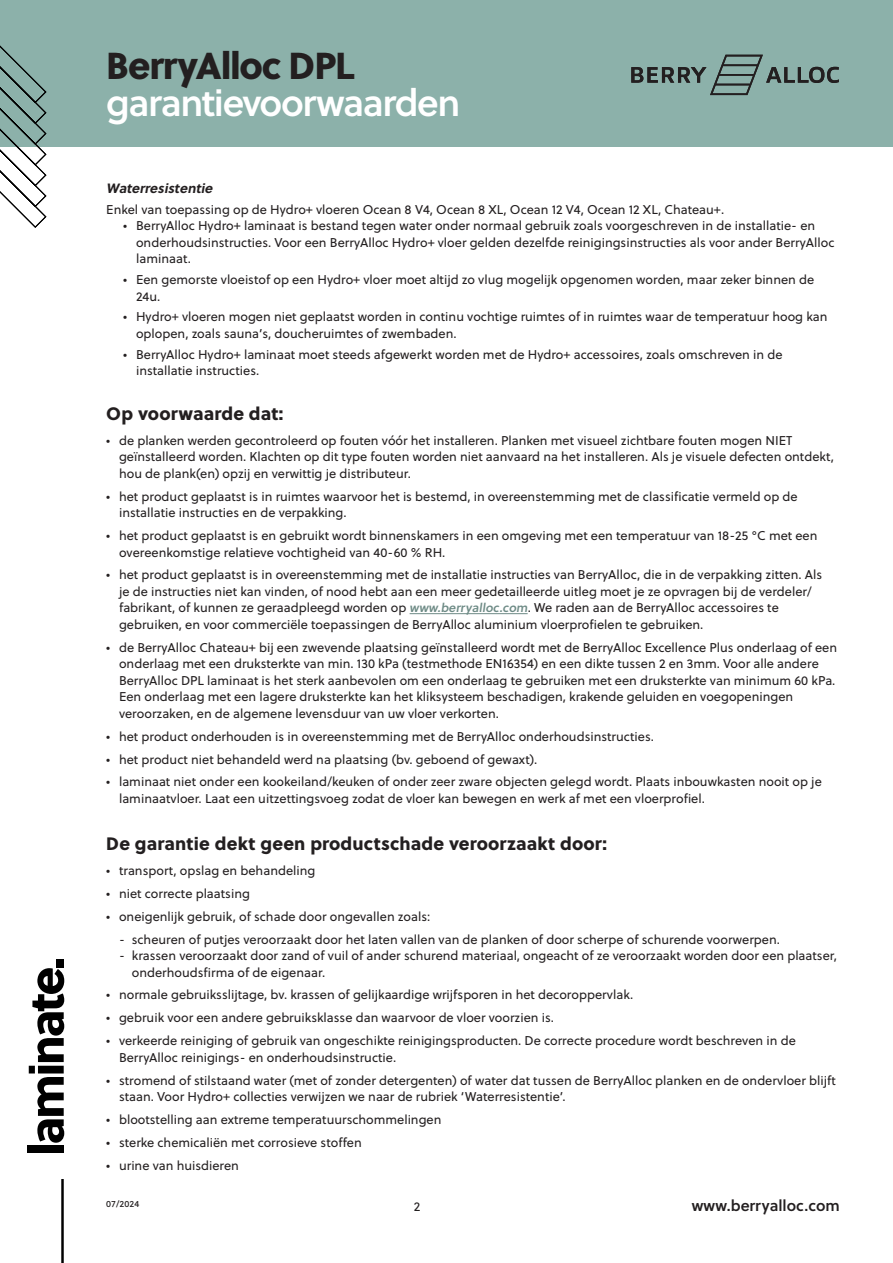
<style>
.page{position:relative;width:893px;height:1263px;background:#fff}
.page>*{position:absolute;margin:0;border:0;box-sizing:border-box;transform-origin:0 0}
.t1{font:37.5px "Soleil Sb";letter-spacing:-.04em;color:#fff}
.t2{font:37.5px "Soleil Xb";letter-spacing:-.035em;color:#231f20}
.Soleil_XB_12{font:18px "Soleil Xb";letter-spacing:.01em;color:#231f20}
.t3{font:15.6px "Soleil Sb";color:#231f20}
.Titeltjes_schuin{font:italic 700 13.5px "Soleil";color:#231f20}
.Basetext_LINKS_afstand_na{font:12.75px/16.5px "Soleil";color:#231f20}
.Basetext_LINKS_afstand_na__1{font:12.75px/16.5px "Soleil";color:#231f20}
.Basetext_opsomming___indent{font:12.75px/16.5px "Soleil";color:#231f20}
.Basetext_LINKS{font:12.75px "Soleil";color:#231f20}
.t4{font:9px "Soleil Bk";color:#231f20}
.s1{font-family:"Soleil Sb";font-size:12.3px;color:#6e8b86}
</style>
<div class="page">
<div style="left:0;top:0;width:893px;height:147px;background:#8cb1aa"></div>
<div style="left:28px;top:1145px;width:36px;height:8px;background:#000"></div>
<svg style="left:29px;top:968px;width:35px;height:175px"></svg>
<div style="left:56px;top:959px;width:8px;height:8px;background:#000"></div>
<hr style="left:61px;top:1179px;width:3px;height:84px;background:#000">
<svg style="left:631px;top:55px;width:208px;height:40px"></svg>
<svg style="left:0;top:45px;width:47px;height:183px"></svg>
<hr style="left:410px;top:613px;width:118px;height:1px;background:#6e8b86">
<p class="t2" style="left:106px;top:36px;width:250px">BerryAlloc DPL</p>
<p class="t1" style="left:106px;top:74px;width:356px">garantievoorwaarden</p>
<p class="Titeltjes_schuin" style="left:106px;top:178px;width:111px">Waterresistentie</p>
<p class="Basetext_LINKS" style="left:106px;top:200px;width:619px">Enkel van toepassing op de Hydro+ vloeren Ocean 8 V4, Ocean 8 XL, Ocean 12 V4, Ocean 12 XL, Chateau+.</p>
<p class="Basetext_LINKS_afstand_na__1" style="left:136px;top:217px;width:700px;text-indent:-13px">• BerryAlloc Hydro+ laminaat is bestand tegen water onder normaal gebruik zoals voorgeschreven in de installatie- en onderhoudsinstructies. Voor een BerryAlloc Hydro+ vloer gelden dezelfde reinigingsinstructies als voor ander BerryAlloc laminaat.</p>
<p class="Basetext_LINKS_afstand_na__1" style="left:136px;top:271px;width:680px;text-indent:-13px">• Een gemorste vloeistof op een Hydro+ vloer moet altijd zo vlug mogelijk opgenomen worden, maar zeker binnen de<br>24u.</p>
<p class="Basetext_LINKS_afstand_na__1" style="left:136px;top:308px;width:693px;text-indent:-13px">• Hydro+ vloeren mogen niet geplaatst worden in continu vochtige ruimtes of in ruimtes waar de temperatuur hoog kan oplopen, zoals sauna’s, doucheruimtes of zwembaden.</p>
<p class="Basetext_LINKS_afstand_na__1" style="left:136px;top:345px;width:648px;text-indent:-13px">• BerryAlloc Hydro+ laminaat moet steeds afgewerkt worden met de Hydro+ accessoires, zoals omschreven in de installatie instructies.</p>
<p class="Soleil_XB_12" style="left:106px;top:399px;width:179px">Op voorwaarde dat:</p>
<p class="Basetext_LINKS_afstand_na" style="left:119px;top:432px;width:716px;text-indent:-13px">• de planken werden gecontroleerd op fouten vóór het installeren. Planken met visueel zichtbare fouten mogen NIET geïnstalleerd worden. Klachten op dit type fouten worden niet aanvaard na het installeren. Als je visuele defecten ontdekt, hou de plank(en) opzij en verwittig je distributeur.</p>
<p class="Basetext_LINKS_afstand_na" style="left:119px;top:488px;width:680px;text-indent:-13px">• het product geplaatst is in ruimtes waarvoor het is bestemd, in overeenstemming met de classificatie vermeld op de installatie instructies en de verpakking.</p>
<p class="Basetext_LINKS_afstand_na" style="left:119px;top:527px;width:700px;text-indent:-13px">• het product geplaatst is en gebruikt wordt binnenskamers in een omgeving met een temperatuur van 18-25 °C met een overeenkomstige relatieve vochtigheid van 40-60 % RH.</p>
<p class="Basetext_LINKS_afstand_na" style="left:119px;top:566px;width:705px;text-indent:-13px">• het product geplaatst is in overeenstemming met de installatie instructies van BerryAlloc, die in de verpakking zitten. Als je de instructies niet kan vinden, of nood hebt aan een meer gedetailleerde uitleg moet je ze opvragen bij de verdeler/ fabrikant, of kunnen ze geraadpleegd worden op <span class="s1">www.berryalloc.com</span>. We raden aan de BerryAlloc accessoires te gebruiken, en voor commerciële toepassingen de BerryAlloc aluminium vloerprofielen te gebruiken.</p>
<p class="Basetext_LINKS_afstand_na" style="left:119px;top:639px;width:720px;text-indent:-13px">• de BerryAlloc Chateau+ bij een zwevende plaatsing geïnstalleerd wordt met de BerryAlloc Excellence Plus onderlaag of een onderlaag met een druksterkte van min. 130 kPa (testmethode EN16354) en een dikte tussen 2 en 3mm. Voor alle andere BerryAlloc DPL laminaat is het sterk aanbevolen om een onderlaag te gebruiken met een druksterkte van minimum 60 kPa.<br>Een onderlaag met een lagere druksterkte kan het kliksysteem beschadigen, krakende geluiden en voegopeningen veroorzaken, en de algemene levensduur van uw vloer verkorten.</p>
<p class="Basetext_LINKS_afstand_na" style="left:106px;top:728px;width:549px">• het product onderhouden is in overeenstemming met de BerryAlloc onderhoudsinstructies.</p>
<p class="Basetext_LINKS_afstand_na" style="left:106px;top:750px;width:433px">• het product niet behandeld werd na plaatsing (bv. geboend of gewaxt).</p>
<p class="Basetext_LINKS_afstand_na" style="left:119px;top:773px;width:704px;text-indent:-13px">• laminaat niet onder een kookeiland/keuken of onder zeer zware objecten gelegd wordt. Plaats inbouwkasten nooit op je laminaatvloer. Laat een uitzettingsvoeg zodat de vloer kan bewegen en werk af met een vloerprofiel.</p>
<p class="Soleil_XB_12" style="left:106px;top:829px;width:502px">De garantie dekt geen productschade veroorzaakt door:</p>
<p class="Basetext_LINKS_afstand_na" style="left:106px;top:862px;width:211px">• transport, opslag en behandeling</p>
<p class="Basetext_LINKS_afstand_na" style="left:106px;top:885px;width:145px">• niet correcte plaatsing</p>
<p class="Basetext_LINKS_afstand_na" style="left:106px;top:907px;width:325px">• oneigenlijk gebruik, of schade door ongevallen zoals:</p>
<p class="Basetext_opsomming___indent" style="left:119px;top:930px;width:662px">- scheuren of putjes veroorzaakt door het laten vallen van de planken of door scherpe of schurende voorwerpen.</p>
<p class="Basetext_opsomming___indent" style="left:132px;top:947px;width:707px;text-indent:-13px">- krassen veroorzaakt door zand of vuil of ander schurend materiaal, ongeacht of ze veroorzaakt worden door een plaatser, onderhoudsfirma of de eigenaar.</p>
<p class="Basetext_LINKS_afstand_na" style="left:106px;top:986px;width:528px">• normale gebruiksslijtage, bv. krassen of gelijkaardige wrijfsporen in het decoroppervlak.</p>
<p class="Basetext_LINKS_afstand_na" style="left:106px;top:1009px;width:449px">• gebruik voor een andere gebruiksklasse dan waarvoor de vloer voorzien is.</p>
<p class="Basetext_LINKS_afstand_na" style="left:119px;top:1032px;width:678px;text-indent:-13px">• verkeerde reiniging of gebruik van ongeschikte reinigingsproducten. De correcte procedure wordt beschreven in de<br>BerryAlloc reinigings- en onderhoudsinstructie.</p>
<p class="Basetext_LINKS_afstand_na" style="left:119px;top:1071px;width:718px;text-indent:-13px">• stromend of stilstaand water (met of zonder detergenten) of water dat tussen de BerryAlloc planken en de ondervloer blijft staan. Voor Hydro+ collecties verwijzen we naar de rubriek ‘Waterresistentie’.</p>
<p class="Basetext_LINKS_afstand_na" style="left:106px;top:1111px;width:337px">• blootstelling aan extreme temperatuurschommelingen</p>
<p class="Basetext_LINKS_afstand_na" style="left:106px;top:1134px;width:257px">• sterke chemicaliën met corrosieve stoffen</p>
<p class="Basetext_LINKS_afstand_na" style="left:106px;top:1156px;width:134px">• urine van huisdieren</p>
<p class="t4" style="left:106px;top:1197px;width:35px">07/2024</p>
<p class="Basetext_LINKS_afstand_na" style="left:414px;top:1197px;width:8px">2</p>
<p class="t3" style="left:692px;top:1193px;width:150px">www.berryalloc.com</p>
</div>
